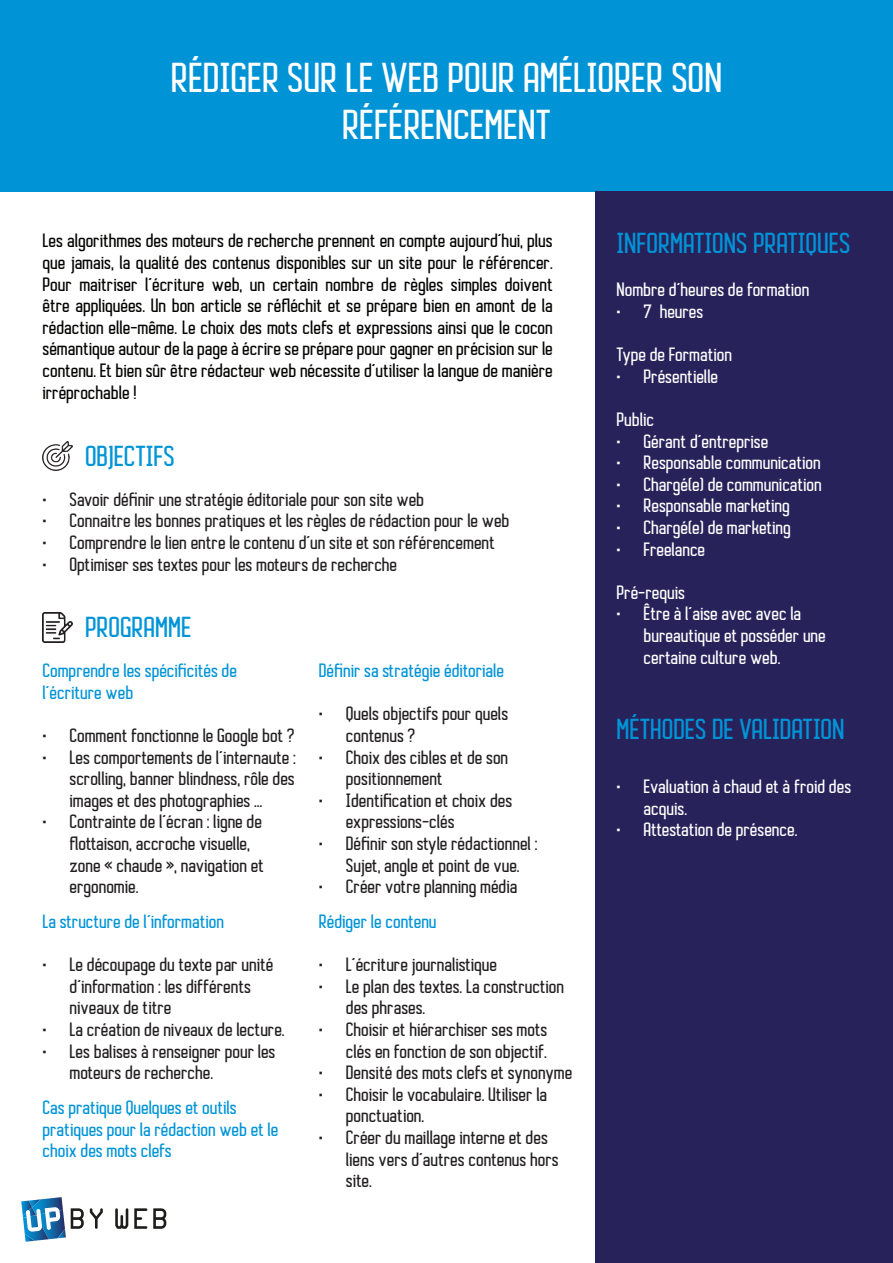
<style>
.page{position:relative;width:893px;height:1263px;background:#fff}
.page>*{position:absolute;margin:0;border:0;box-sizing:border-box;transform-origin:0 0}
.t1{font:700 39px/46.8px "Autobus";color:#fff;text-align:center}
.t2{font:700 27px "Autobus";color:#0094d7}
.t3{font:700 18px/21.6px "Autobus";color:#231f20}
.t4{font:700 18px/21.6px "Autobus";color:#040503;text-align:justify}
.t5{font:700 18px/21.6px "Autobus";color:#fff}
.t6{font:700 18px/21.6px "Autobus";color:#0094d7}
</style>
<div class="page">
<div style="left:0;top:0;width:893px;height:191px;background:#0094d7"></div>
<div style="left:595px;top:191px;width:298px;height:1072px;background:#28225b"></div>
<img style="left:43px;top:441px;width:29px;height:30px">
<img style="left:43px;top:613px;width:29px;height:29px">
<svg style="left:21px;top:1197px;width:63px;height:45px"></svg>
<svg style="left:90px;top:1208px;width:13px;height:21px"></svg>
<svg style="left:115px;top:1208px;width:13px;height:21px"></svg>
<svg style="left:134px;top:1208px;width:13px;height:21px"></svg>
<svg style="left:153px;top:1208px;width:13px;height:21px"></svg>
<p class="t1" style="left:171px;top:54px;width:553px">RÉDIGER SUR LE WEB POUR AMÉLIORER SON<br>RÉFÉRENCEMENT</p>
<p class="t4" style="left:43px;top:230px;width:512px">Les algorithmes des moteurs de recherche prennent en compte aujourd’hui, plus que jamais, la qualité des contenus disponibles sur un site pour le référencer.<br>Pour maitriser l’écriture web, un certain nombre de règles simples doivent être appliquées. Un bon article se réfléchit et se prépare bien en amont de la rédaction elle-même. Le choix des mots clefs et expressions ainsi que le cocon sémantique autour de la page à écrire se prépare pour gagner en précision sur le contenu. Et bien sûr être rédacteur web nécessite d’utiliser la langue de manière irréprochable !</p>
<p class="t2" style="left:85px;top:440px;width:91px">OBJECTIFS</p>
<p class="t3" style="left:43px;top:488px;width:383px">• Savoir définir une stratégie éditoriale pour son site web</p>
<p class="t3" style="left:43px;top:510px;width:469px">• Connaitre les bonnes pratiques et les règles de rédaction pour le web</p>
<p class="t3" style="left:43px;top:532px;width:454px">• Comprendre le lien entre le contenu d’un site et son référencement</p>
<p class="t3" style="left:43px;top:553px;width:356px">• Optimiser ses textes pour les moteurs de recherche</p>
<p class="t2" style="left:85px;top:611px;width:108px">PROGRAMME</p>
<p class="t6" style="left:43px;top:660px;width:196px">Comprendre les spécificités de l’écriture web</p>
<p class="t3" style="left:43px;top:725px;width:254px">• Comment fonctionne le Google bot ?</p>
<p class="t3" style="left:70px;top:746px;width:228px;text-align:justify;text-indent:-27px">• Les comportements de l’internaute : scrolling, banner blindness, rôle des images et des photographies …</p>
<p class="t3" style="left:70px;top:811px;width:196px;text-indent:-27px">• Contrainte de l’écran : ligne de flottaison, accroche visuelle, zone « chaude », navigation et ergonomie.</p>
<p class="t6" style="left:43px;top:911px;width:183px">La structure de l’information</p>
<p class="t3" style="left:70px;top:954px;width:205px;text-indent:-27px">• Le découpage du texte par unité d’information : les différents niveaux de titre</p>
<p class="t3" style="left:43px;top:1019px;width:244px">• La création de niveaux de lecture.</p>
<p class="t3" style="left:70px;top:1040px;width:207px;text-indent:-27px">• Les balises à renseigner pour les moteurs de recherche.</p>
<p class="t6" style="left:43px;top:1097px;width:237px">Cas pratique Quelques et outils pratiques pour la rédaction web et le choix des mots clefs</p>
<p class="t6" style="left:319px;top:660px;width:187px">Définir sa stratégie éditoriale</p>
<p class="t3" style="left:346px;top:703px;width:164px;text-indent:-27px">• Quels objectifs pour quels contenus ?</p>
<p class="t3" style="left:346px;top:746px;width:164px;text-indent:-27px">• Choix des cibles et de son positionnement</p>
<p class="t3" style="left:346px;top:789px;width:168px;text-indent:-27px">• Identification et choix des expressions-clés</p>
<p class="t3" style="left:319px;top:833px;width:220px;text-align:center">• Définir son style rédactionnel :<br>Sujet, angle et point de vue.</p>
<p class="t3" style="left:319px;top:876px;width:200px">• Créer votre planning média</p>
<p class="t6" style="left:319px;top:911px;width:119px">Rédiger le contenu</p>
<p class="t3" style="left:319px;top:954px;width:180px">• L’écriture journalistique</p>
<p class="t3" style="left:346px;top:975px;width:220px;text-indent:-27px">• Le plan des textes. La construction des phrases.</p>
<p class="t3" style="left:319px;top:1019px;width:230px;text-align:right">• Choisir et hiérarchiser ses mots clés en fonction de son objectif.</p>
<p class="t3" style="left:319px;top:1062px;width:255px">• Densité des mots clefs et synonyme</p>
<p class="t3" style="left:346px;top:1083px;width:203px;text-indent:-27px">• Choisir le vocabulaire. Utiliser la ponctuation.</p>
<p class="t3" style="left:346px;top:1127px;width:214px;text-indent:-27px">• Créer du maillage interne et des liens vers d’autres contenus hors site.</p>
<p class="t2" style="left:617px;top:227px;width:235px">INFORMATIONS PRATIQUES</p>
<p class="t5" style="left:617px;top:279px;width:194px">Nombre d’heures de formation</p>
<p class="t5" style="left:617px;top:301px;width:88px">• 7 heures</p>
<p class="t5" style="left:617px;top:344px;width:117px">Type de Formation</p>
<p class="t5" style="left:617px;top:365px;width:103px">• Présentielle</p>
<p class="t5" style="left:617px;top:409px;width:39px">Public</p>
<p class="t5" style="left:617px;top:430px;width:153px">• Gérant d’entreprise</p>
<p class="t5" style="left:617px;top:452px;width:206px">• Responsable communication</p>
<p class="t5" style="left:617px;top:473px;width:207px">• Chargé(e) de communication</p>
<p class="t5" style="left:617px;top:495px;width:175px">• Responsable marketing</p>
<p class="t5" style="left:617px;top:517px;width:176px">• Chargé(e) de marketing</p>
<p class="t5" style="left:617px;top:538px;width:90px">• Freelance</p>
<p class="t5" style="left:617px;top:581px;width:70px">Pré-requis</p>
<p class="t5" style="left:644px;top:603px;width:184px;text-indent:-27px">• Être à l’aise avec avec la bureautique et posséder une certaine culture web.</p>
<p class="t2" style="left:617px;top:713px;width:229px">MÉTHODES DE VALIDATION</p>
<p class="t5" style="left:644px;top:776px;width:209px;text-indent:-27px">• Evaluation à chaud et à froid des acquis.</p>
<p class="t5" style="left:617px;top:819px;width:182px">• Attestation de présence.</p>
</div>
